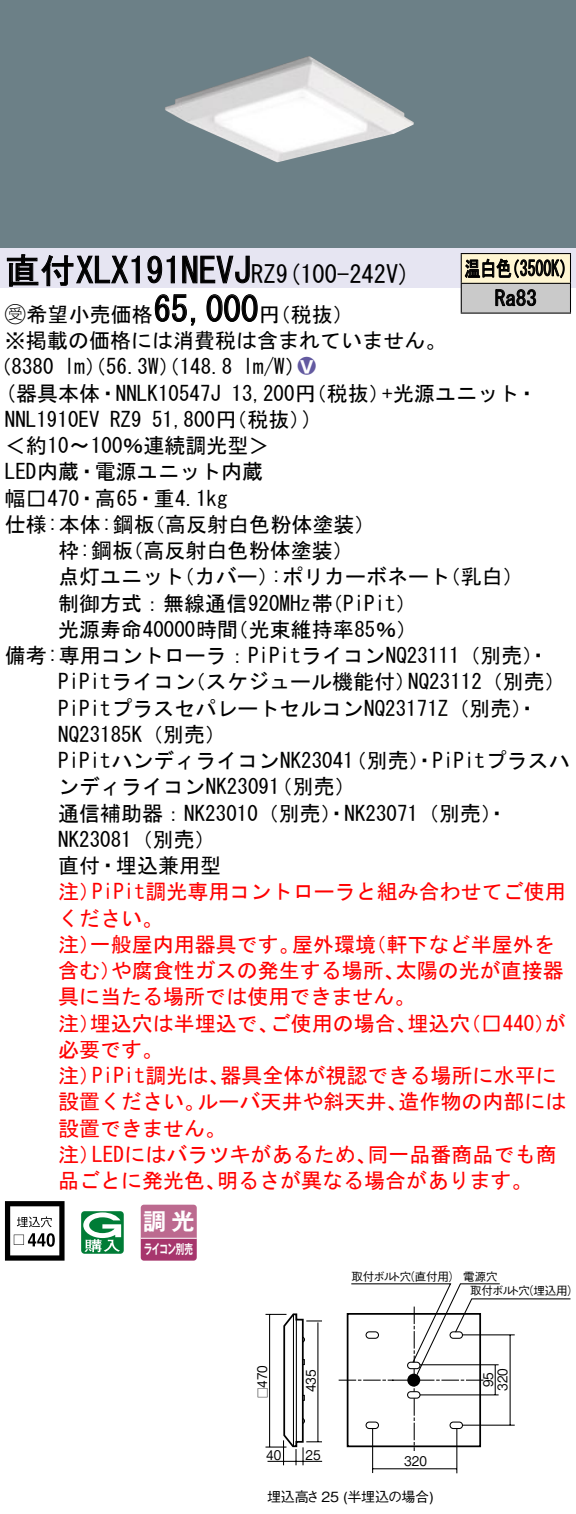
<style>
.page{position:relative;width:576px;height:1514px;background:#fff}
.page>*{position:absolute;margin:0;border:0;box-sizing:border-box;transform-origin:0 0}
.t1{font:35px "MS Gothic";color:#000}
.t2{font:24.5px "MS Gothic";color:#000}
.t3{font:23.1px "Gothic MB101 Pro De Bold 90 pv RKSJ H";color:#fff}
.t4{font:21px/26.2px "MS Gothic";color:#000}
.t5{font:21px/26.2px "MS Gothic";color:#f00}
.t6{font:21px/29.8px "MS Gothic";color:#000;scale:.75 1}
.t7{font:21px "Ford Classification 1";color:#635aa0}
.t8{font:14px "Gothic BBB Pro Medium 90 pv RKSJ H";letter-spacing:-.02em;color:#000}
.t9{font:13.3px "Gothic BBB Pro Medium 90 pv RKSJ H";color:#000;scale:.9 1}
.t10{font:13.3px "Gothic MB101 Pro De Bold 90 pv RKSJ H";letter-spacing:-.05em;color:#fff;scale:.65 1}
.t11{font:11.55px "Gothic BBB Pro Medium 90 pv RKSJ H";letter-spacing:-.05em;color:#000}
.t12{font:11.55px "Gothic BBB Pro Medium 90 pv RKSJ H";letter-spacing:-.05em;color:#000;scale:.9 1}
.s1{font-size:24.5px}
.s2{font-family:"Ford Classification 1"}
.s3{color:#fff}
</style>
<div class="page">
<div style="left:0;top:0;width:575px;height:248px;background:#6c8087"></div>
<img style="left:165px;top:56px;width:248px;height:106px">
<div style="left:0;top:248px;width:575px;height:40px;background:#e6e5f2"></div>
<svg style="left:6px;top:254px;width:134px;height:33px"></svg>
<svg style="left:147px;top:255px;width:28px;height:29px"></svg>
<svg style="left:182px;top:255px;width:68px;height:29px"></svg>
<svg style="left:154px;top:294px;width:42px;height:32px"></svg>
<svg style="left:206px;top:294px;width:52px;height:28px"></svg>
<svg style="left:5px;top:1201px;width:59px;height:59px"></svg>
<svg style="left:47px;top:1233px;width:8px;height:14px"></svg>
<svg style="left:81px;top:1211px;width:43px;height:43px"></svg>
<svg style="left:140px;top:1204px;width:56px;height:56px;background:#b55a85"></svg>
<hr style="left:141px;top:1237px;width:55px;height:2px;background:#fff">
<div style="left:461px;top:254px;width:109px;height:29px;background:#fff6d2"></div>
<div style="left:461px;top:283px;width:109px;height:30px;background:#cacaca"></div>
<hr style="left:460px;top:253px;width:110px;height:1px;background:#000">
<hr style="left:569px;top:254px;width:2px;height:29px;background:#000">
<hr style="left:460px;top:283px;width:110px;height:1px;background:#000">
<hr style="left:569px;top:284px;width:2px;height:29px;background:#000">
<hr style="left:460px;top:312px;width:110px;height:2px;background:#000">
<svg style="left:460px;top:254px;width:104px;height:59px"></svg>
<hr style="left:462px;top:1424px;width:52px;height:2px;background:#000">
<hr style="left:419px;top:1394px;width:79px;height:1px;background:#000">
<hr style="left:494px;top:1365px;width:1px;height:30px;background:#000">
<hr style="left:509px;top:1335px;width:1px;height:90px;background:#000">
<hr style="left:372px;top:1428px;width:1px;height:45px;background:#000">
<hr style="left:456px;top:1428px;width:1px;height:45px;background:#000">
<hr style="left:372px;top:1468px;width:84px;height:1px;background:#000">
<svg style="left:413px;top:1398px;width:1px;height:53px"></svg>
<svg style="left:338px;top:1283px;width:232px;height:108px"></svg>
<div style="left:407px;top:1373px;width:13px;height:13px;background:#000;border-radius:50%"></div>
<div style="left:407px;top:1391px;width:13px;height:7px;border:1px solid #000;border-radius:3px"></div>
<div style="left:365px;top:1421px;width:14px;height:8px;border:1px solid #000;border-radius:3px"></div>
<div style="left:449px;top:1421px;width:14px;height:8px;border:1px solid #000;border-radius:3px"></div>
<div style="left:407px;top:1361px;width:13px;height:8px;border:1px solid #000;border-radius:3px"></div>
<div style="left:365px;top:1331px;width:14px;height:8px;border:1px solid #000;border-radius:3px"></div>
<div style="left:449px;top:1331px;width:14px;height:8px;border:1px solid #000;border-radius:3px"></div>
<div style="left:346px;top:1313px;width:135px;height:134px;border:2px solid #000"></div>
<svg style="left:265px;top:1313px;width:57px;height:152px"></svg>
<h1 class="t1" style="left:5px;top:253px;width:272px">直付XLX191NEVJ<span class="s1">RZ</span></h1>
<p class="t4" style="left:259px;top:301px;width:96px">（円税抜(</p>
<p class="t2" style="left:276px;top:262px;width:136px">(9 100-242 (V</p>
<h1 class="t1" style="left:153px;top:292px;width:106px">65,000</h1>
<p class="t4" style="left:5px;top:301px;width:442px"><span class="s2">B</span>希望小売価格<br>※掲載の価格には消費税は含まれていません。</p>
<p class="t7" style="left:298px;top:356px;width:19px">2<span class="s3">8</span></p>
<p class="t4" style="left:243px;top:354px;width:64px">l m (W/</p>
<p class="t4" style="left:-9px;top:354px;width:65px">（8380</p>
<p class="t4" style="left:64px;top:354px;width:169px">lm）（56.3 ）（W 148.8</p>
<p class="t6" style="left:494px;top:254px;width:57px;text-indent:-30px">温白色<br>Ra83</p>
<p class="t6" style="left:504px;top:254px;width:96px">（3500 (K</p>
<p class="t4" style="left:5px;top:380px;width:217px">(器具本体・NNLK10547J</p>
<p class="t4" style="left:231px;top:380px;width:160px">13,200 （円税抜）</p>
<p class="t4" style="left:382px;top:380px;width:157px">+光源ユニット・</p>
<p class="t4" style="left:152px;top:406px;width:160px">51,800 （円税抜(</p>
<p class="t4" style="left:302px;top:406px;width:12px">(</p>
<p class="t4" style="left:5px;top:406px;width:96px">NNL1910EV</p>
<p class="t4" style="left:5px;top:432px;width:266px">＜約10〜100％連続調光型&lt;</p>
<p class="t4" style="left:5px;top:459px;width:259px">LED内蔵・電源ユニット内蔵</p>
<p class="t4" style="left:5px;top:485px;width:224px">幅□470・高65・重4.1kg</p>
<p class="t4" style="left:144px;top:511px;width:233px">（高反射白色粉体塗装(</p>
<p class="t4" style="left:110px;top:406px;width:33px">RZ9</p>
<p class="t4" style="left:122px;top:511px;width:232px;text-indent:-117px">仕様:本体:鋼板<br>（高反射白色粉体塗装(</p>
<p class="t4" style="left:58px;top:537px;width:76px">枠:鋼板</p>
<p class="t4" style="left:174px;top:564px;width:106px">（カバー）</p>
<p class="t4" style="left:58px;top:564px;width:127px">点灯ユニット</p>
<p class="t4" style="left:271px;top:564px;width:181px">:ポリカーボネート</p>
<p class="t4" style="left:439px;top:564px;width:85px">（乳白(</p>
<p class="t4" style="left:227px;top:590px;width:191px;text-indent:-169px">制御方式：無線通信920MHz帯<br>（光束維持率85％(</p>
<p class="t4" style="left:322px;top:590px;width:96px">（PiPit(</p>
<p class="t4" style="left:58px;top:616px;width:181px">光源寿命40000時間</p>
<p class="t4" style="left:5px;top:642px;width:545px">備考:専用コントローラ：PiPitライコンNQ23111（別売・(</p>
<p class="t4" style="left:408px;top:669px;width:159px">NQ23112（別売(</p>
<p class="t4" style="left:185px;top:669px;width:232px">（スケジュール機能付）</p>
<p class="t4" style="left:58px;top:669px;width:139px">PiPitライコン</p>
<p class="t4" style="left:58px;top:695px;width:481px">PiPitプラスセパレートセルコンNQ23171 （Z 別売・(</p>
<p class="t4" style="left:58px;top:721px;width:169px">NQ23185 （K 別売(</p>
<p class="t4" style="left:346px;top:747px;width:225px">（別売）・PiPitプラスハ</p>
<p class="t4" style="left:58px;top:747px;width:299px;text-align:right">PiPitハンディライコンNK23041（別売(</p>
<p class="t4" style="left:58px;top:774px;width:450px">ンディライコンNK23091<br>通信補助器：NK23010（別売）・NK23071（別売・(<br>NK23081（別売(<br>直付・埋込兼用型</p>
<p class="t5" style="left:92px;top:879px;width:475px">PiPit調光専用コントローラと組み合わせてご使用</p>
<p class="t5" style="left:58px;top:879px;width:106px">注）<br>ください。</p>
<p class="t5" style="left:90px;top:931px;width:211px">一般屋内用器具です。</p>
<p class="t5" style="left:292px;top:931px;width:85px">屋外環境</p>
<p class="t5" style="left:365px;top:931px;width:190px">（軒下など半屋外を</p>
<p class="t5" style="left:58px;top:931px;width:43px">注）</p>
<p class="t5" style="left:111px;top:957px;width:295px">や腐食性ガスの発生する場所、</p>
<p class="t5" style="left:395px;top:957px;width:170px">太陽の光が直接器</p>
<p class="t5" style="left:58px;top:957px;width:358px">含む）<br>具に当たる場所では使用できません。</p>
<p class="t5" style="left:58px;top:1010px;width:106px">注）<br>必要です。</p>
<p class="t5" style="left:90px;top:1010px;width:190px">埋込穴は半埋込で、</p>
<p class="t5" style="left:269px;top:1010px;width:148px">ご使用の場合、</p>
<p class="t5" style="left:460px;top:1010px;width:107px">（□440 が）</p>
<p class="t5" style="left:407px;top:1010px;width:64px">埋込穴</p>
<p class="t5" style="left:220px;top:1062px;width:337px">器具全体が視認できる場所に水平に</p>
<p class="t5" style="left:58px;top:1062px;width:43px">注）</p>
<p class="t5" style="left:92px;top:1062px;width:139px">PiPit調光は、</p>
<p class="t5" style="left:197px;top:1089px;width:211px">ルーバ天井や斜天井、</p>
<p class="t5" style="left:398px;top:1089px;width:170px">造作物の内部には</p>
<p class="t5" style="left:58px;top:1089px;width:169px">設置ください。設置できません。</p>
<p class="t5" style="left:92px;top:1141px;width:286px">LEDにはバラツキがあるため、</p>
<p class="t5" style="left:367px;top:1141px;width:190px">同一品番商品でも商</p>
<p class="t5" style="left:58px;top:1141px;width:43px">注）</p>
<p class="t5" style="left:58px;top:1167px;width:169px">品ごとに発光色、</p>
<p class="t5" style="left:217px;top:1167px;width:317px">明るさが異なる場合があります。</p>
<p class="t3" style="left:143px;top:1202px;width:53px">調光</p>
<p class="t10" style="left:144px;top:1238px;width:77px">ライコン別売</p>
<p class="t11" style="left:403px;top:1267px;width:96px">（直付用( 電源穴</p>
<p class="t11" style="left:351px;top:1267px;width:61px">取付ボルト穴</p>
<p class="t9" style="left:251px;top:1387px;width:27px;rotate:-90deg">470</p>
<p class="t12" style="left:253px;top:1398px;width:13px;rotate:-90deg">□</p>
<p class="t9" style="left:266px;top:1444px;width:18px">40</p>
<p class="t9" style="left:300px;top:1392px;width:27px;rotate:-90deg">435</p>
<p class="t9" style="left:305px;top:1444px;width:18px">25</p>
<p class="t9" style="left:404px;top:1450px;width:27px">320</p>
<p class="t8" style="left:267px;top:1485px;width:168px">埋込高さ25 (半埋込の場合(</p>
<p class="t11" style="left:522px;top:1282px;width:58px">（埋込用(</p>
<p class="t11" style="left:470px;top:1282px;width:61px">取付ボルト穴</p>
<p class="t9" style="left:491px;top:1391px;width:27px;rotate:-90deg">320</p>
<p class="t9" style="left:477px;top:1387px;width:18px;rotate:-90deg">95</p>
</div>
